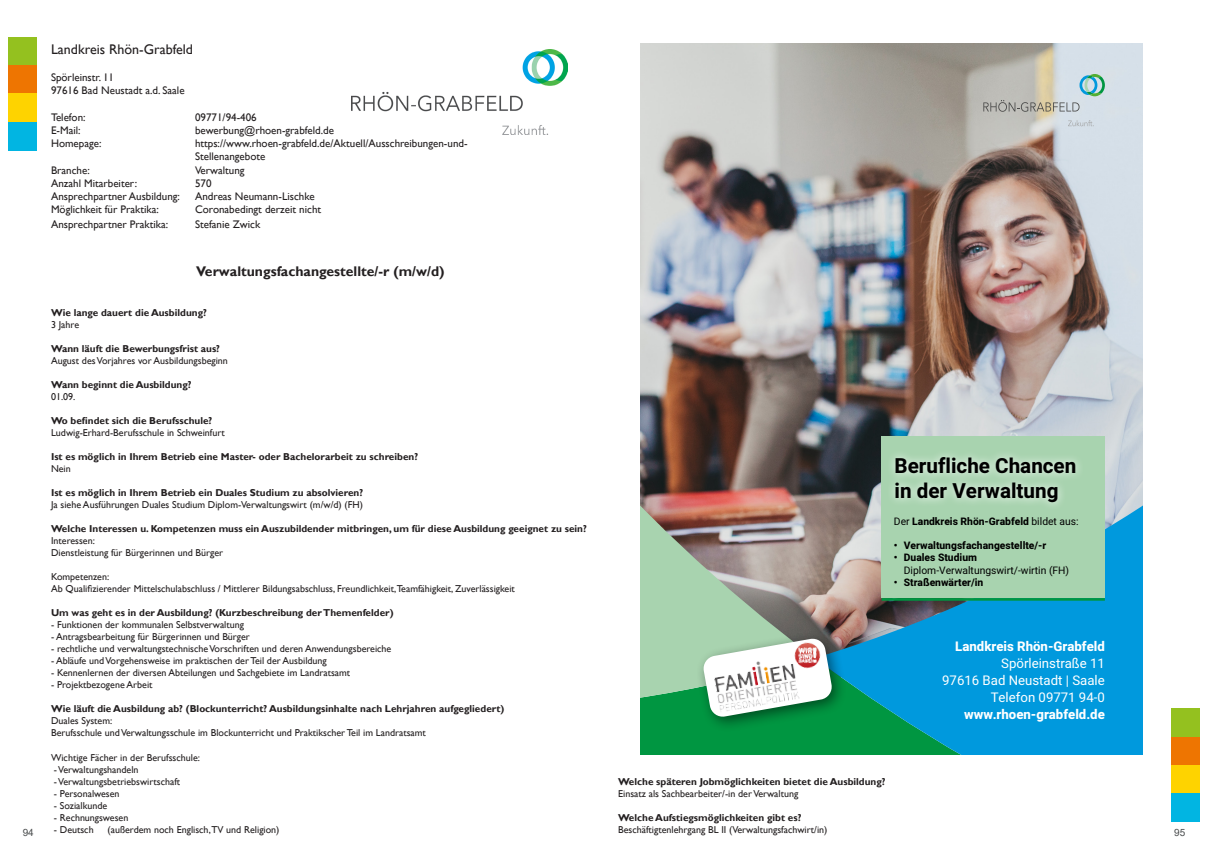
<style>
.page{position:relative;width:1208px;height:859px;background:#fff}
.page>*{position:absolute;margin:0;border:0;box-sizing:border-box;transform-origin:0 0}
.t1{font:700 20.6px/24.7px "Heebo";color:#000}
.Ausbildungsberuf{font:700 14px "Gill Sans";color:#231f20}
.Überschrift_TLN{font:14px "Gill Sans";color:#231f20}
.t2{font:13.2px/17px "Heebo";color:#fff;text-align:right}
.t3{font:11px/13.2px "Gill Sans";color:#231f20}
.t4{font:800 10.3px "Heebo";color:#000}
.t5{font:10.3px/12.2px "Heebo";color:#000}
.t6{font:10px/12px "Gill Sans";color:#231f20}
.t7{font:700 10px "Gill Sans";color:#231f20}
.t8{font:10px "Arial";color:#484b4c}
.s1{font-weight:400}
.s2{font-weight:800}
</style>
<div class="page">
<div style="left:9px;top:37px;width:28px;height:28px;background:#94c11f"></div>
<div style="left:9px;top:65px;width:28px;height:29px;background:#ee7501"></div>
<div style="left:9px;top:94px;width:28px;height:28px;background:#fed300"></div>
<div style="left:9px;top:122px;width:28px;height:28px;background:#01b5e2"></div>
<div style="left:1171px;top:709px;width:28px;height:28px;background:#94c11f"></div>
<div style="left:1171px;top:737px;width:28px;height:28px;background:#ee7501"></div>
<div style="left:1171px;top:765px;width:28px;height:29px;background:#fed300"></div>
<div style="left:1171px;top:794px;width:28px;height:28px;background:#01b5e2"></div>
<img style="left:641px;top:44px;width:501px;height:314px">
<svg style="left:832px;top:358px;width:310px;height:397px;background:#4899b6"></svg>
<div style="left:881px;top:436px;width:223px;height:162px;background:#a8d3af"></div>
<hr style="left:881px;top:598px;width:223px;height:3px;background:#009641">
<svg style="left:891px;top:454px;width:188px;height:51px"></svg>
<div style="left:695px;top:630px;width:152px;height:103px;background:#000;opacity:.5"></div>
<img style="left:641px;top:358px;width:191px;height:397px">
<img style="left:710px;top:639px;width:122px;height:73px">
<svg style="left:1068px;top:120px;width:26px;height:6px"></svg>
<svg style="left:983px;top:74px;width:121px;height:38px;background:#bac3bd"></svg>
<img style="left:351px;top:50px;width:216px;height:84px">
<p class="Überschrift_TLN" style="left:51px;top:41px;width:143px">Landkreis Rhön-Grabfeld</p>
<p class="t3" style="left:51px;top:71px;width:65px">Spörleinstr. 11</p>
<p class="t3" style="left:51px;top:84px;width:135px">97616 Bad Neustadt a.d. Saale</p>
<p class="t3" style="left:51px;top:111px;width:36px">Telefon:</p>
<p class="t3" style="left:195px;top:111px;width:63px">09771/94-406</p>
<p class="t3" style="left:51px;top:124px;width:31px">E-Mail:</p>
<p class="t3" style="left:195px;top:124px;width:140px">bewerbung@rhoen-grabfeld.de</p>
<p class="t3" style="left:51px;top:137px;width:52px">Homepage:</p>
<p class="t3" style="left:195px;top:137px;width:274px">https://www.rhoen-grabfeld.de/Aktuell/Ausschreibungen-und-<br>Stellenangebote</p>
<p class="t3" style="left:51px;top:164px;width:40px">Branche:</p>
<p class="t3" style="left:195px;top:164px;width:51px">Verwaltung</p>
<p class="t3" style="left:51px;top:177px;width:88px">Anzahl Mitarbeiter:</p>
<p class="t3" style="left:195px;top:177px;width:18px">570</p>
<p class="t3" style="left:51px;top:190px;width:130px">Ansprechpartner Ausbildung:</p>
<p class="t3" style="left:195px;top:190px;width:121px">Andreas Neumann-Lischke</p>
<p class="t3" style="left:51px;top:203px;width:109px">Möglichkeit für Praktika:</p>
<p class="t3" style="left:195px;top:203px;width:128px">Coronabedingt derzeit nicht</p>
<p class="t3" style="left:51px;top:218px;width:119px">Ansprechpartner Praktika:</p>
<p class="t3" style="left:195px;top:218px;width:67px">Stefanie Zwick</p>
<p class="Ausbildungsberuf" style="left:196px;top:262px;width:250px">Verwaltungsfachangestellte/-r (m/w/d)</p>
<p class="t7" style="left:51px;top:307px;width:157px">Wie lange dauert die Ausbildung?</p>
<p class="t6" style="left:51px;top:319px;width:30px">3 Jahre</p>
<p class="t7" style="left:51px;top:343px;width:170px">Wann läuft die Bewerbungsfrist aus?</p>
<p class="t6" style="left:51px;top:355px;width:178px">August des Vorjahres vor Ausbildungsbeginn</p>
<p class="t7" style="left:51px;top:379px;width:142px">Wann beginnt die Ausbildung?</p>
<p class="t6" style="left:51px;top:391px;width:26px">01.09.</p>
<p class="t7" style="left:51px;top:415px;width:163px">Wo befindet sich die Berufsschule?</p>
<p class="t6" style="left:51px;top:427px;width:175px">Ludwig-Erhard-Berufsschule in Schweinfurt</p>
<p class="t7" style="left:51px;top:451px;width:368px">Ist es möglich in Ihrem Betrieb eine Master- oder Bachelorarbeit zu schreiben?</p>
<p class="t6" style="left:51px;top:463px;width:21px">Nein</p>
<p class="t7" style="left:51px;top:487px;width:313px">Ist es möglich in Ihrem Betrieb ein Duales Studium zu absolvieren?</p>
<p class="t6" style="left:51px;top:499px;width:313px">Ja siehe Ausführungen Duales Studium Diplom-Verwaltungswirt (m/w/d) (FH)</p>
<p class="t7" style="left:51px;top:523px;width:537px">Welche Interessen u. Kompetenzen muss ein Auszubildender mitbringen, um für diese Ausbildung geeignet zu sein?</p>
<p class="t6" style="left:51px;top:535px;width:174px">Interessen:<br>Dienstleistung für Bürgerinnen und Bürger</p>
<p class="t6" style="left:51px;top:571px;width:60px">Kompetenzen:</p>
<p class="t6" style="left:51px;top:583px;width:465px">Ab Qualifizierender Mittelschulabschluss / Mittlerer Bildungsabschluss, Freundlichkeit,Teamfähigkeit, Zuverlässigkeit</p>
<p class="t7" style="left:51px;top:607px;width:344px">Um was geht es in der Ausbildung? (Kurzbeschreibung der Themenfelder)</p>
<p class="t6" style="left:51px;top:619px;width:195px">- Funktionen der kommunalen Selbstverwaltung</p>
<p class="t6" style="left:51px;top:631px;width:200px">- Antragsbearbeitung für Bürgerinnen und Bürger</p>
<p class="t6" style="left:51px;top:643px;width:342px">- rechtliche und verwaltungstechnische Vorschriften und deren Anwendungsbereiche</p>
<p class="t6" style="left:51px;top:655px;width:277px">- Abläufe und Vorgehensweise im praktischen der Teil der Ausbildung</p>
<p class="t6" style="left:51px;top:667px;width:301px">- Kennenlernen der diversen Abteilungen und Sachgebiete im Landratsamt</p>
<p class="t6" style="left:51px;top:679px;width:103px">- Projektbezogene Arbeit</p>
<p class="t7" style="left:51px;top:703px;width:455px">Wie läuft die Ausbildung ab? (Blockunterricht? Ausbildungsinhalte nach Lehrjahren aufgegliedert)</p>
<p class="t6" style="left:51px;top:715px;width:63px">Duales System:</p>
<p class="t6" style="left:51px;top:727px;width:376px">Berufsschule und Verwaltungsschule im Blockunterricht und Praktikscher Teil im Landratsamt</p>
<p class="t6" style="left:51px;top:751px;width:150px">Wichtige Fächer in der Berufsschule:</p>
<p class="t6" style="left:54px;top:763px;width:86px">- Verwaltungshandeln</p>
<p class="t6" style="left:54px;top:775px;width:128px">- Verwaltungsbetriebswirtschaft</p>
<p class="t6" style="left:54px;top:787px;width:67px">- Personalwesen</p>
<p class="t6" style="left:54px;top:799px;width:55px">- Sozialkunde</p>
<p class="t6" style="left:54px;top:811px;width:76px">- Rechnungswesen</p>
<p class="t6" style="left:54px;top:823px;width:41px">- Deutsch</p>
<p class="t6" style="left:108px;top:823px;width:173px">(außerdem noch Englisch,TV und Religion)</p>
<p class="t1" style="left:894px;top:454px;width:183px">Berufliche Chancen in der Verwaltung</p>
<p class="t4" style="left:894px;top:514px;width:186px"><span class="s1">Der</span> Landkreis Rhön-Grabfeld <span class="s1">bildet aus:</span></p>
<p class="t4" style="left:894px;top:538px;width:154px">• Verwaltungsfachangestellte/-r</p>
<p class="t5" style="left:904px;top:552px;width:167px;text-indent:-10px"><span class="s2">• Duales Studium<br></span>Diplom-Verwaltungswirt/-wirtin (FH)</p>
<p class="t4" style="left:894px;top:575px;width:91px">• Straßenwärter/in</p>
<p class="t2" style="left:942px;top:637px;width:164px"><span class="s2">Landkreis Rhön-Grabfeld<br></span>Spörleinstraße 11<br>97616 Bad Neustadt | Saale<br>Telefon 09771 94-0 <span class="s2">www.rhoen-grabfeld.de</span></p>
<p class="t7" style="left:618px;top:776px;width:269px">Welche späteren Jobmöglichkeiten bietet die Ausbildung?</p>
<p class="t6" style="left:618px;top:788px;width:182px">Einsatz als Sachbearbeiter/-in der Verwaltung</p>
<p class="t7" style="left:618px;top:812px;width:185px">Welche Aufstiegsmöglichkeiten gibt es?</p>
<p class="t6" style="left:618px;top:824px;width:211px">Beschäftigtenlehrgang BL II (Verwaltungsfachwirt/in)</p>
<p class="t8" style="left:23px;top:826px;width:13px">94</p>
<p class="t8" style="left:1174px;top:826px;width:13px">95</p>
</div>
